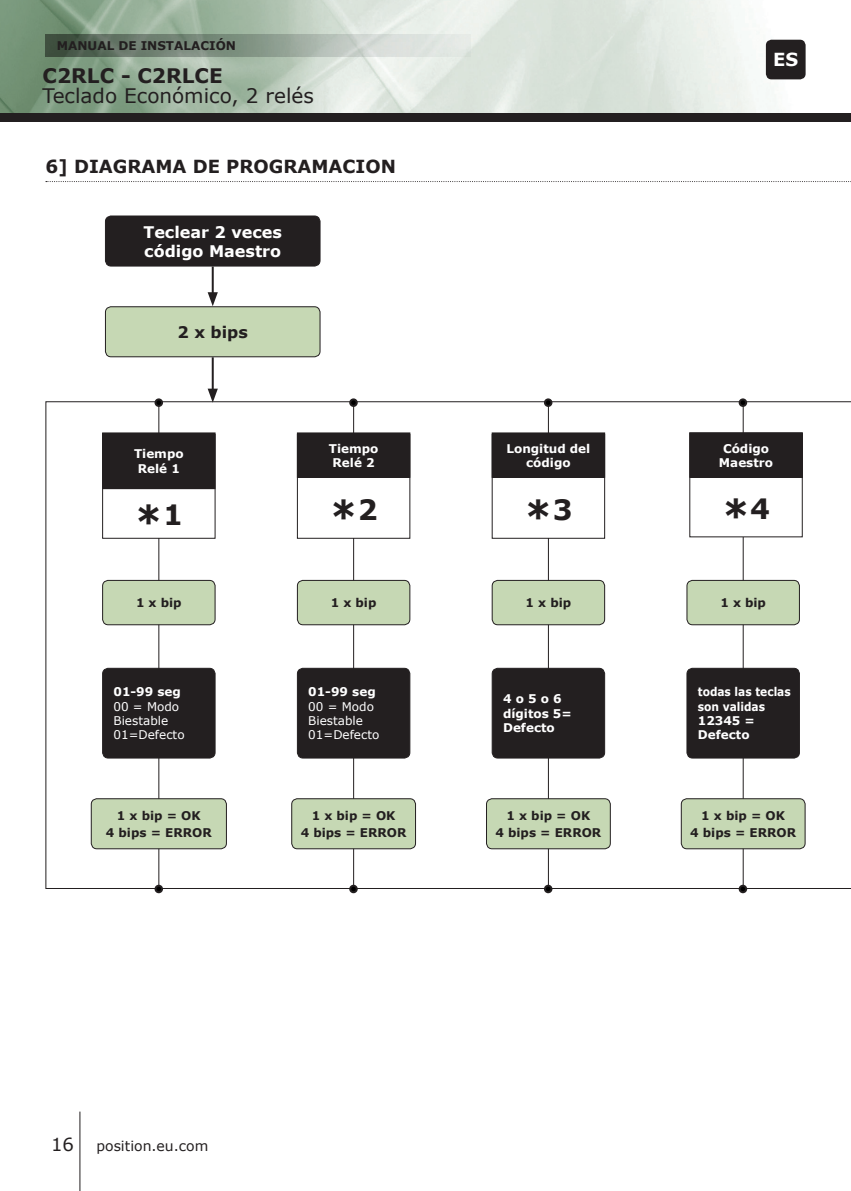
<style>
.page{position:relative;width:851px;height:1191px;background:#fff}
.page>*{position:absolute;margin:0;border:0;box-sizing:border-box;transform-origin:0 0}
.t1{font:700 40px "Verdana";color:#231f20}
.t2{font:20px "Verdana";color:#231f20}
.t3{font:700 20px "Verdana";color:#231f20}
.t4{font:700 18px "Verdana";color:#231f20}
.t5{font:700 18px "Verdana";color:#fff}
.t6{font:700 16px/19.2px "Verdana";color:#fff}
.t7{font:700 16px "Verdana";color:#231f20}
.t8{font:14px "Verdana";color:#231f20}
.t9{font:700 12px/16.4px "Verdana";color:#231f20}
.t10{font:700 12px/14.4px "Verdana";color:#fff;text-align:center}
.t11{font:12px/14.4px "Verdana";color:#fff}
.t12{font:700 12px/14.4px "Verdana";color:#fff;scale:.89 1}
.s1{font-size:18px}
</style>
<div class="page">
<img style="left:0;top:0;width:806px;height:113px">
<div style="left:0;top:113px;width:850px;height:9px;background:#231f20"></div>
<svg style="left:45px;top:34px;width:426px;height:23px;background:#95a297"></svg>
<div style="left:765px;top:40px;width:40px;height:39px;background:#231f20;border-radius:6px"></div>
<hr style="left:79px;top:1111px;width:1px;height:80px;background:#231f20">
<svg style="left:45px;top:401px;width:805px;height:488px"></svg>
<hr style="left:212px;top:266px;width:2px;height:29px;background:#231f20">
<svg style="left:207px;top:292px;width:11px;height:14px"></svg>
<hr style="left:212px;top:357px;width:2px;height:35px;background:#231f20">
<svg style="left:207px;top:388px;width:11px;height:15px"></svg>
<div style="left:105px;top:216px;width:215px;height:50px;background:#231f20;border-radius:6px"></div>
<div style="left:105px;top:215px;width:215px;height:51px;border:1px solid #231f20;border-radius:6px"></div>
<div style="left:105px;top:307px;width:215px;height:50px;background:#c6d8b4;border-radius:6px"></div>
<div style="left:105px;top:306px;width:215px;height:51px;border:1px solid #231f20;border-radius:6px"></div>
<svg style="left:46px;top:181px;width:805px;height:1px"></svg>
<hr style="left:158px;top:401px;width:1px;height:488px;background:#231f20">
<div style="left:103px;top:580px;width:112px;height:45px;background:#c6d8b4;border-radius:6px"></div>
<div style="left:102px;top:580px;width:113px;height:45px;border:1px solid #231f20;border-radius:6px"></div>
<div style="left:91px;top:798px;width:135px;height:50px;background:#c6d8b4;border-radius:6px"></div>
<div style="left:91px;top:798px;width:136px;height:51px;border:1px solid #231f20;border-radius:6px"></div>
<div style="left:103px;top:434px;width:112px;height:104px;background:#fff"></div>
<div style="left:102px;top:434px;width:113px;height:105px;border:1px solid #231f20"></div>
<div style="left:103px;top:433px;width:112px;height:55px;background:#231f20"></div>
<div style="left:102px;top:432px;width:113px;height:57px;border:1px solid #231f20"></div>
<div style="left:103px;top:668px;width:112px;height:90px;background:#231f20;border-radius:6px"></div>
<div style="left:102px;top:668px;width:113px;height:90px;border:1px solid #231f20;border-radius:6px"></div>
<div style="left:155px;top:399px;width:7px;height:7px;background:#000;border-radius:50%"></div>
<div style="left:154px;top:398px;width:9px;height:9px;border:2px solid #231f20;border-radius:50%"></div>
<div style="left:155px;top:885px;width:7px;height:7px;background:#000;border-radius:50%"></div>
<div style="left:154px;top:884px;width:9px;height:9px;border:2px solid #231f20;border-radius:50%"></div>
<hr style="left:353px;top:401px;width:1px;height:488px;background:#231f20">
<div style="left:297px;top:580px;width:113px;height:45px;background:#c6d8b4;border-radius:6px"></div>
<div style="left:297px;top:580px;width:113px;height:45px;border:1px solid #231f20;border-radius:6px"></div>
<div style="left:292px;top:798px;width:123px;height:50px;background:#c6d8b4;border-radius:6px"></div>
<div style="left:291px;top:798px;width:125px;height:51px;border:1px solid #231f20;border-radius:6px"></div>
<div style="left:297px;top:434px;width:113px;height:104px;background:#fff"></div>
<div style="left:297px;top:434px;width:113px;height:105px;border:1px solid #231f20"></div>
<div style="left:297px;top:433px;width:113px;height:44px;background:#231f20"></div>
<div style="left:297px;top:432px;width:113px;height:46px;border:1px solid #231f20"></div>
<div style="left:297px;top:668px;width:113px;height:90px;background:#231f20;border-radius:6px"></div>
<div style="left:297px;top:668px;width:113px;height:90px;border:1px solid #231f20;border-radius:6px"></div>
<div style="left:350px;top:399px;width:6px;height:7px;background:#000;border-radius:50%"></div>
<div style="left:349px;top:398px;width:8px;height:9px;border:2px solid #231f20;border-radius:50%"></div>
<div style="left:350px;top:885px;width:6px;height:7px;background:#000;border-radius:50%"></div>
<div style="left:349px;top:884px;width:8px;height:9px;border:2px solid #231f20;border-radius:50%"></div>
<hr style="left:548px;top:401px;width:1px;height:488px;background:#231f20">
<div style="left:492px;top:580px;width:112px;height:45px;background:#c6d8b4;border-radius:6px"></div>
<div style="left:491px;top:580px;width:114px;height:45px;border:1px solid #231f20;border-radius:6px"></div>
<div style="left:486px;top:798px;width:124px;height:50px;background:#c6d8b4;border-radius:6px"></div>
<div style="left:486px;top:798px;width:124px;height:51px;border:1px solid #231f20;border-radius:6px"></div>
<div style="left:492px;top:434px;width:112px;height:104px;background:#fff"></div>
<div style="left:491px;top:434px;width:114px;height:105px;border:1px solid #231f20"></div>
<div style="left:492px;top:433px;width:112px;height:44px;background:#231f20"></div>
<div style="left:491px;top:432px;width:114px;height:46px;border:1px solid #231f20"></div>
<div style="left:492px;top:668px;width:112px;height:90px;background:#231f20;border-radius:6px"></div>
<div style="left:491px;top:668px;width:114px;height:90px;border:1px solid #231f20;border-radius:6px"></div>
<div style="left:545px;top:399px;width:6px;height:7px;background:#000;border-radius:50%"></div>
<div style="left:544px;top:398px;width:8px;height:9px;border:2px solid #231f20;border-radius:50%"></div>
<div style="left:545px;top:885px;width:6px;height:7px;background:#000;border-radius:50%"></div>
<div style="left:544px;top:884px;width:8px;height:9px;border:2px solid #231f20;border-radius:50%"></div>
<hr style="left:742px;top:401px;width:1px;height:488px;background:#231f20">
<div style="left:686px;top:580px;width:113px;height:45px;background:#c6d8b4;border-radius:6px"></div>
<div style="left:686px;top:580px;width:113px;height:45px;border:1px solid #231f20;border-radius:6px"></div>
<div style="left:681px;top:798px;width:124px;height:50px;background:#c6d8b4;border-radius:6px"></div>
<div style="left:680px;top:798px;width:125px;height:51px;border:1px solid #231f20;border-radius:6px"></div>
<div style="left:689px;top:433px;width:113px;height:104px;background:#fff"></div>
<div style="left:689px;top:433px;width:113px;height:44px;background:#231f20"></div>
<div style="left:689px;top:432px;width:113px;height:46px;border:1px solid #231f20"></div>
<div style="left:686px;top:668px;width:113px;height:90px;background:#231f20;border-radius:6px"></div>
<div style="left:686px;top:668px;width:113px;height:90px;border:1px solid #231f20;border-radius:6px"></div>
<div style="left:739px;top:399px;width:7px;height:7px;background:#000;border-radius:50%"></div>
<div style="left:738px;top:398px;width:9px;height:9px;border:2px solid #231f20;border-radius:50%"></div>
<div style="left:739px;top:885px;width:7px;height:7px;background:#000;border-radius:50%"></div>
<div style="left:738px;top:884px;width:9px;height:9px;border:2px solid #231f20;border-radius:50%"></div>
<p class="t9" style="left:57px;top:37px;width:181px">MANUAL DE INSTALACIÓN</p>
<h2 class="t3" style="left:43px;top:62px;width:182px">C2RLC - C2RLCE</h2>
<h2 class="t2" style="left:43px;top:83px;width:273px">Teclado Económico, 2 relés</h2>
<h3 class="t5" style="left:773px;top:48px;width:27px">ES</h3>
<h3 class="t4" style="left:45px;top:154px;width:352px">6] DIAGRAMA DE PROGRAMACION</h3>
<h3 class="t6" style="left:143px;top:222px;width:140px">Teclear 2 veces código Maestro</h3>
<h3 class="t7" style="left:177px;top:322px;width:72px">2 x bips</h3>
<p class="t10" style="left:134px;top:447px;width:51px">Tiempo<br>Relé 1</p>
<p class="t10" style="left:329px;top:441px;width:51px">Tiempo<br>Relé 2</p>
<p class="t10" style="left:506px;top:441px;width:85px">Longitud del código</p>
<p class="t10" style="left:718px;top:441px;width:56px">Código<br>Maestro</p>
<h1 class="t1" style="left:135px;top:494px;width:50px">*<sup>1</sup></h1>
<h1 class="t1" style="left:329px;top:490px;width:50px">*<sup>2</sup></h1>
<h1 class="t1" style="left:524px;top:490px;width:50px">*<sup>3</sup></h1>
<h1 class="t1" style="left:721px;top:488px;width:50px">*<sup>4</sup></h1>
<p class="t9" style="left:136px;top:594px;width:47px">1 x bip</p>
<p class="t9" style="left:331px;top:594px;width:47px">1 x bip</p>
<p class="t9" style="left:525px;top:594px;width:47px">1 x bip</p>
<p class="t9" style="left:720px;top:594px;width:47px">1 x bip</p>
<p class="t10" style="left:113px;top:684px;width:69px">01-99 seg</p>
<p class="t11" style="left:113px;top:699px;width:73px">00 = Modo<br>Biestable<br>01=Defecto</p>
<p class="t10" style="left:308px;top:684px;width:69px">01-99 seg</p>
<p class="t11" style="left:308px;top:699px;width:73px">00 = Modo<br>Biestable<br>01=Defecto</p>
<p class="t10" style="left:503px;top:692px;width:70px;text-align:left">4 o 5 o 6 dígitos 5=<br>Defecto</p>
<p class="t12" style="left:697px;top:684px;width:106px">todas las teclas son validas<br>12345 =<br>Defecto</p>
<p class="t9" style="left:106px;top:807px;width:96px;text-indent:11px">1 x bip = OK<br>4 bips = err</p>
<p class="t9" style="left:192px;top:824px;width:18px">Or</p>
<p class="t9" style="left:300px;top:807px;width:96px;text-indent:11px">1 x bip = OK<br>4 bips = err</p>
<p class="t9" style="left:387px;top:824px;width:18px">Or</p>
<p class="t9" style="left:495px;top:807px;width:96px;text-indent:11px">1 x bip = OK<br>4 bips = err</p>
<p class="t9" style="left:581px;top:824px;width:18px">Or</p>
<p class="t9" style="left:690px;top:807px;width:96px;text-indent:11px">1 x bip = OK<br>4 bips = err</p>
<p class="t9" style="left:776px;top:824px;width:18px">Or</p>
<p class="t8" style="left:51px;top:1137px;width:159px"><span class="s1">16</span> position.eu.com</p>
</div>
